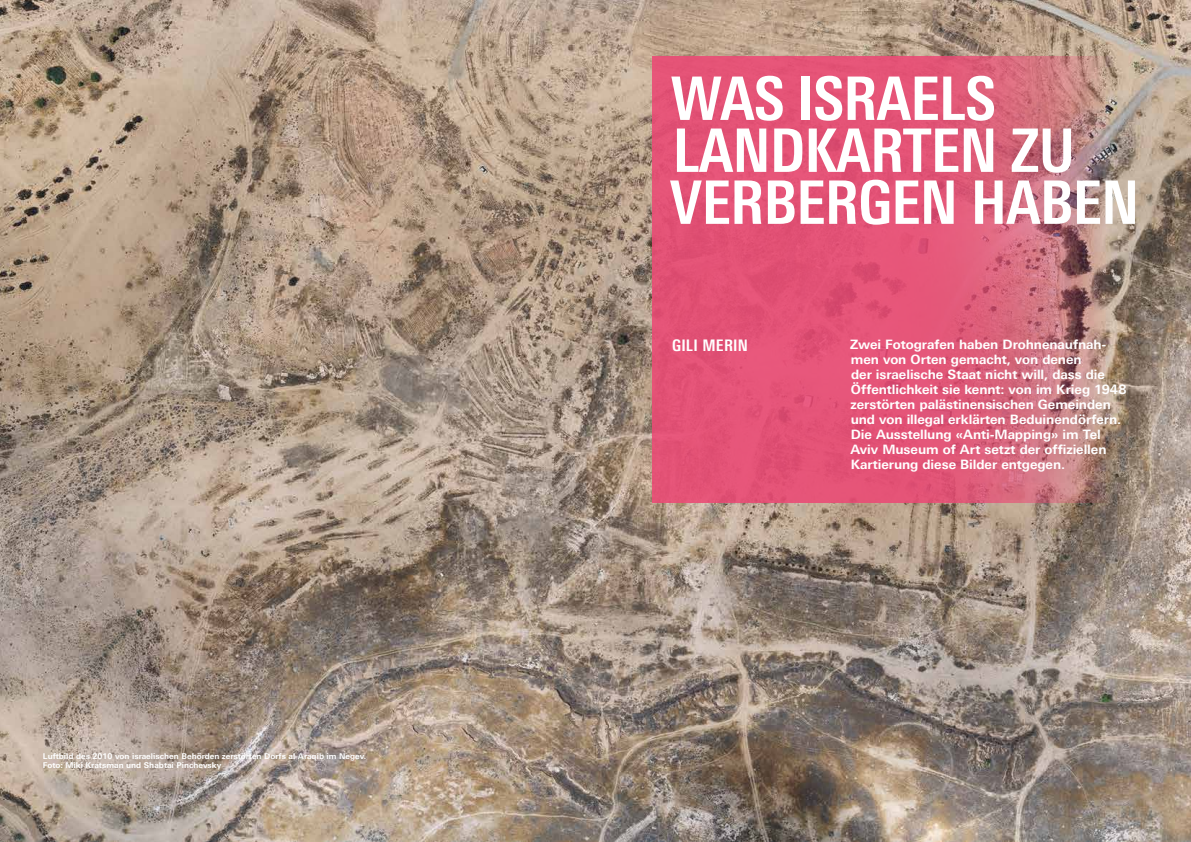
<style>
.page{position:relative;width:1191px;height:842px;background:#fff}
.page>*{position:absolute;margin:0;border:0;box-sizing:border-box;transform-origin:0 0}
.t1{font:700 60px/52px "Linotype Univers 620 Cn";letter-spacing:-.01em;color:#fff}
.t2{font:700 16px "Linotype Univers 620 Cn";letter-spacing:.01em;color:#fff}
.t3{font:700 13px/15px "Linotype Univers 630";letter-spacing:-.005em;color:#fff}
.t4{font:700 8px/9.6px "Linotype Univers 630";color:#fff}
</style>
<div class="page">
<img style="left:0;top:0;width:1191px;height:842px">
<svg style="left:652px;top:57px;width:496px;height:446px;background:#d56079"></svg>
<p class="t4" style="left:43px;top:752px;width:325px">Luftbild des 2010 von israelischen Behörden zerstörten Dorfs al-Araqib im Negev.<br>Foto: Miki Kratsman und Shabtai Pinchevsky</p>
<h1 class="t1" style="left:669px;top:81px;width:471px">WAS ISRAELS<br>LANDKARTEN ZU<br>VERBERGEN HABEN</h1>
<p class="t2" style="left:672px;top:340px;width:77px">GILI MERIN</p>
<p class="t3" style="left:850px;top:339px;width:278px">Zwei Fotografen haben Drohnenaufnah&shy;men von Orten gemacht, von denen<br>der israelische Staat nicht will, dass die Öffentlichkeit sie kennt: von im Krieg 1948 zerstörten palästinensischen Gemeinden und von illegal erklärten Beduinendörfern.<br>Die Ausstellung «Anti-Mapping» im Tel Aviv Museum of Art setzt der offiziellen Kartierung diese Bilder entgegen.</p>
</div>
